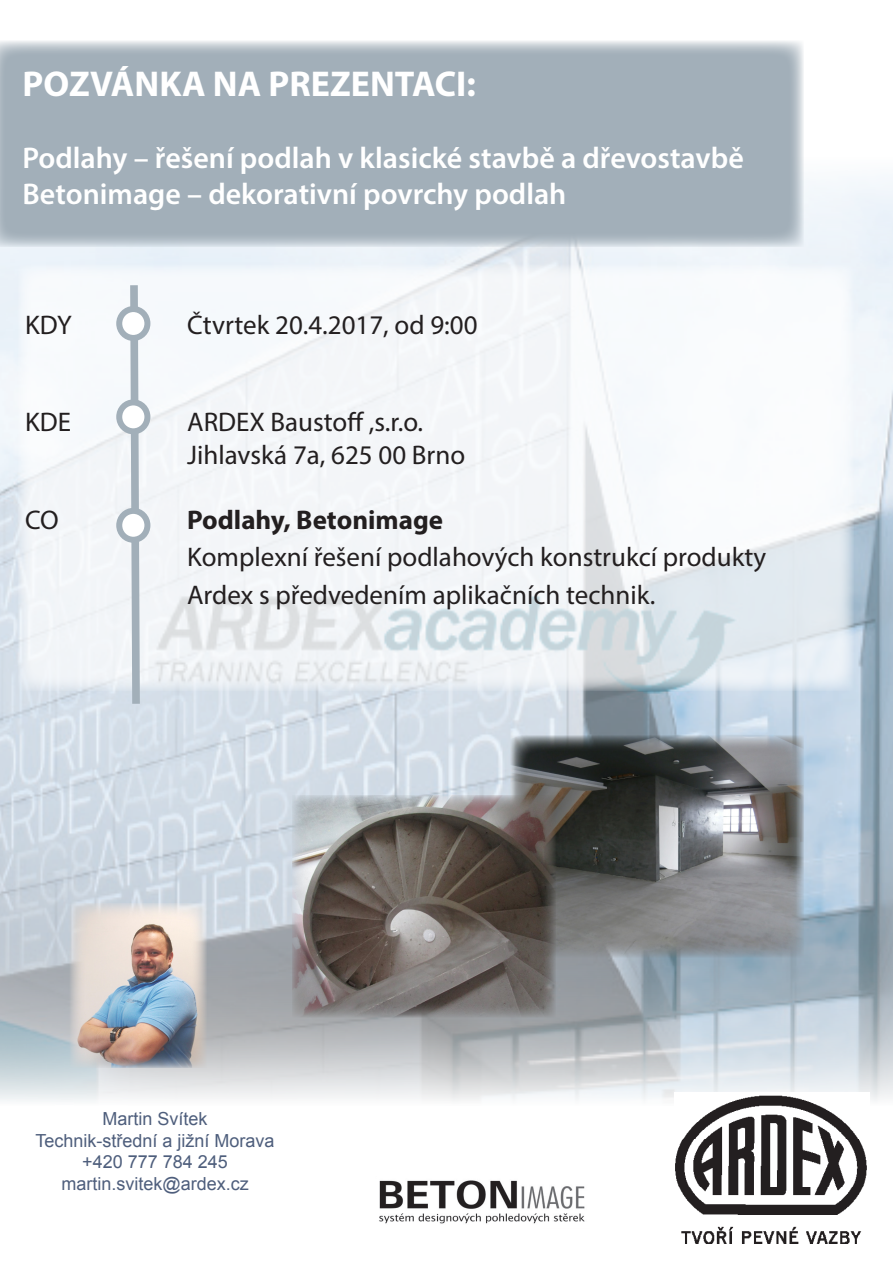
<style>
.page{position:relative;width:893px;height:1263px;background:#fff}
.page>*{position:absolute;margin:0;border:0;box-sizing:border-box;transform-origin:0 0}
.t1{font:700 36px "Myriad Pro";color:#fff}
.t2{font:600 30px "Myriad Pro";color:#fff}
.t3{font:27px "Myriad Pro";color:#231f20}
.t4{font:700 27px "Myriad Pro";color:#231f20}
.t5{font:18px "Arial";color:#4e5e7c}
</style>
<div class="page">
<img style="left:0;top:180px;width:893px;height:921px">
<img style="left:674px;top:1092px;width:196px;height:151px">
<div style="left:0;top:40px;width:804px;height:207px;background:#a2afb9"></div>
<svg style="left:18px;top:265px;width:835px;height:426px;fill:#f4f6f9"></svg>
<svg style="left:126px;top:278px;width:18px;height:433px"></svg>
<div style="left:119px;top:309px;width:28px;height:29px;background:#fff;border-radius:50%"></div>
<div style="left:116px;top:306px;width:34px;height:35px;border:6px solid #a2afb9;border-radius:50%"></div>
<svg style="left:119px;top:402px;width:28px;height:29px"></svg>
<div style="left:116px;top:399px;width:34px;height:35px;border:6px solid #a2afb9;border-radius:50%"></div>
<div style="left:119px;top:511px;width:28px;height:29px;background:#fff;border-radius:50%"></div>
<div style="left:116px;top:508px;width:34px;height:35px;border:6px solid #a2afb9;border-radius:50%"></div>
<img style="left:511px;top:736px;width:293px;height:222px">
<img style="left:379px;top:1180px;width:206px;height:44px">
<img style="left:70px;top:903px;width:136px;height:165px">
<img style="left:292px;top:795px;width:263px;height:222px">
<p class="t1" style="left:23px;top:60px;width:455px">POZVÁNKA NA PREZENTACI:</p>
<p class="t2" style="left:23px;top:138px;width:723px">Podlahy – řešení podlah v klasické stavbě a dřevostavbě</p>
<p class="t2" style="left:23px;top:174px;width:545px">Betonimage – dekorativní povrchy podlah</p>
<p class="t3" style="left:25px;top:308px;width:48px">KDY</p>
<p class="t3" style="left:187px;top:308px;width:292px">Čtvrtek 20.4.2017, od 9:00</p>
<p class="t3" style="left:25px;top:406px;width:47px">KDE</p>
<p class="t3" style="left:187px;top:406px;width:238px">ARDEX Baustoff ,s.r.o.</p>
<p class="t3" style="left:187px;top:438px;width:280px">Jihlavská 7a, 625 00 Brno</p>
<p class="t3" style="left:25px;top:503px;width:35px">CO</p>
<p class="t4" style="left:187px;top:502px;width:257px">Podlahy, Betonimage</p>
<p class="t3" style="left:187px;top:540px;width:581px">Komplexní řešení podlahových konstrukcí produkty</p>
<p class="t3" style="left:187px;top:578px;width:470px">Ardex s předvedením aplikačních technik.</p>
<p class="t5" style="left:103px;top:1107px;width:107px">Martin Svítek</p>
<p class="t5" style="left:35px;top:1128px;width:241px">Technik-střední a jižní Morava</p>
<p class="t5" style="left:82px;top:1150px;width:147px">+420 777 784 245</p>
<p class="t5" style="left:61px;top:1172px;width:189px">martin.svitek@ardex.cz</p>
</div>
